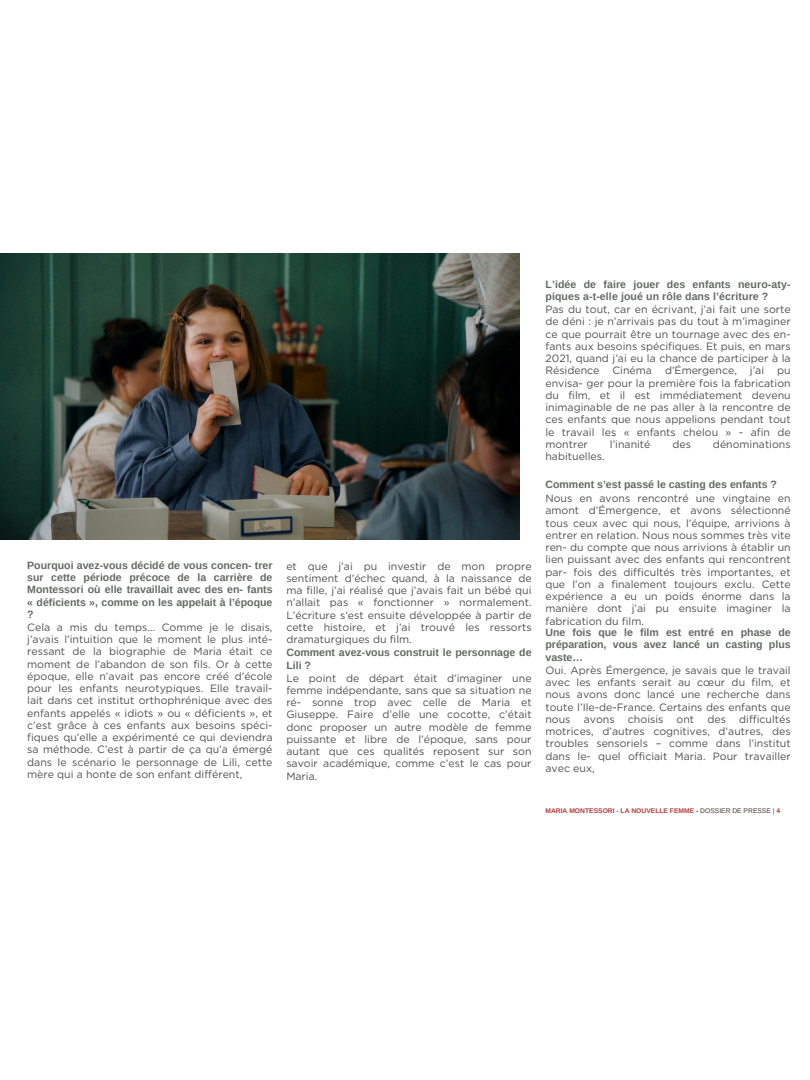
<style>
.page{position:relative;width:810px;height:1080px;background:#fff}
.page>*{position:absolute;margin:0;border:0;box-sizing:border-box;transform-origin:0 0}
.t1{font:10.56px/12.3px "Gotham";color:#4f4f4f}
.t2{font:700 10.56px/13.7px "Arimo";color:#656965}
.t3{font:700 6.75px "Arimo";color:#b13b3c}
.s1{font-family:"Arimo";font-weight:700;color:#656965}
.s2{font-family:"Gotham";font-weight:400;color:#4f4f4f}
.s3{color:#453b31}
.s4{font-weight:400;color:#453b31}
</style>
<div class="page">
<img style="left:0;top:254px;width:520px;height:286px">
<h1 class="t1" style="left:27px;top:559px;width:247px"><span class="s1">Pourquoi avez-vous décidé de vous concen- trer sur cette période précoce de la carrière de Montessori où elle travaillait avec des en- fants « déficients », comme on les appelait à l’époque ?<br></span>Cela a mis du temps… Comme je le disais, j’avais l’intuition que le moment le plus inté&shy;ressant de la biographie de Maria était ce moment de l’abandon de son fils. Or à cette époque, elle n’avait pas encore créé d’école pour les enfants neurotypiques. Elle travail&shy;lait dans cet institut orthophrénique avec des enfants appelés « idiots » ou « déficients », et c’est grâce à ces enfants aux besoins spéci&shy;fiques qu’elle a expérimenté ce qui deviendra sa méthode. C’est à partir de ça qu’a émergé dans le scénario le personnage de Lili, cette mère qui a honte de son enfant différent,</h1>
<p class="t1" style="left:286px;top:560px;width:247px;text-align:justify">et que j’ai pu investir de mon propre sentiment d’échec quand, à la naissance de ma fille, j’ai réalisé que j’avais fait un bébé qui n’allait pas « fonctionner » normalement.<br>L’écriture s’est ensuite développée à partir de cette histoire, et j’ai trouvé les ressorts dramaturgiques du film.</p>
<h1 class="t1" style="left:286px;top:646px;width:247px"><span class="s1">Comment avez-vous construit le personnage de Lili ?<br></span>Le point de départ était d’imaginer une femme indépendante, sans que sa situation ne ré- sonne trop avec celle de Maria et Giuseppe. Faire d’elle une cocotte, c’était donc proposer un autre modèle de femme puissante et libre de l’époque, sans pour autant que ces qualités reposent sur son savoir académique, comme c’est le cas pour Maria.</h1>
<h1 class="t1" style="left:545px;top:278px;width:247px"><span class="s1">L’idée de faire jouer des enfants neuro-aty&shy;piques a-t-elle joué un rôle dans l’écriture ?<br></span>Pas du tout, car en écrivant, j’ai fait une sorte de déni : je n’arrivais pas du tout à m’imaginer ce que pourrait être un tournage avec des en&shy;fants aux besoins spécifiques. Et puis, en mars 2021, quand j’ai eu la chance de participer à la Résidence Cinéma d’Émergence, j’ai pu envisa- ger pour la première fois la fabrication du film, et il est immédiatement devenu inimaginable de ne pas aller à la rencontre de ces enfants que nous appelions pendant tout le travail les « enfants chelou » - afin de montrer</h1>
<h1 class="t1" style="left:610px;top:438px;width:42px">l’inanité</h1>
<h1 class="t1" style="left:672px;top:438px;width:20px">des</h1>
<h1 class="t1" style="left:713px;top:438px;width:79px">dénominations</h1>
<h1 class="t1" style="left:545px;top:450px;width:61px">habituelles.</h1>
<h1 class="t2" style="left:545px;top:478px;width:247px">Comment s’est passé le casting des enfants ?<br><span class="s2">Nous en avons rencontré une vingtaine en</span></h1>
<h1 class="t1" style="left:545px;top:504px;width:247px">amont d’Émergence, et avons sélectionné tous ceux avec qui nous, l’équipe, arrivions à entrer en relation. Nous nous sommes très vite ren- du compte que nous arrivions à établir un lien puissant avec des enfants qui rencontrent par- fois des difficultés très importantes, et que l’on a finalement toujours exclu. Cette expérience a eu un poids énorme dans la manière dont j’ai pu ensuite imaginer la fabrication du film.<br><span class="s1">Une fois que le film est entré en phase de préparation, vous avez lancé un casting plus vaste…<br></span>Oui. Après Émergence, je savais que le travail avec les enfants serait au cœur du film, et nous avons donc lancé une recherche dans toute l’Ile-de-France. Certains des enfants que nous avons choisis ont des difficultés motrices, d’autres cognitives, d’autres, des troubles sensoriels – comme dans l’institut dans le- quel officiait Maria. Pour travailler avec eux,</h1>
<h1 class="t3" style="left:545px;top:807px;width:236px">MARIA MONTESSORI - LA NOUVELLE FEMME <span class="s3">-</span> <span class="s4">DOSSIER DE PRESSE |</span> 4</h1>
</div>
